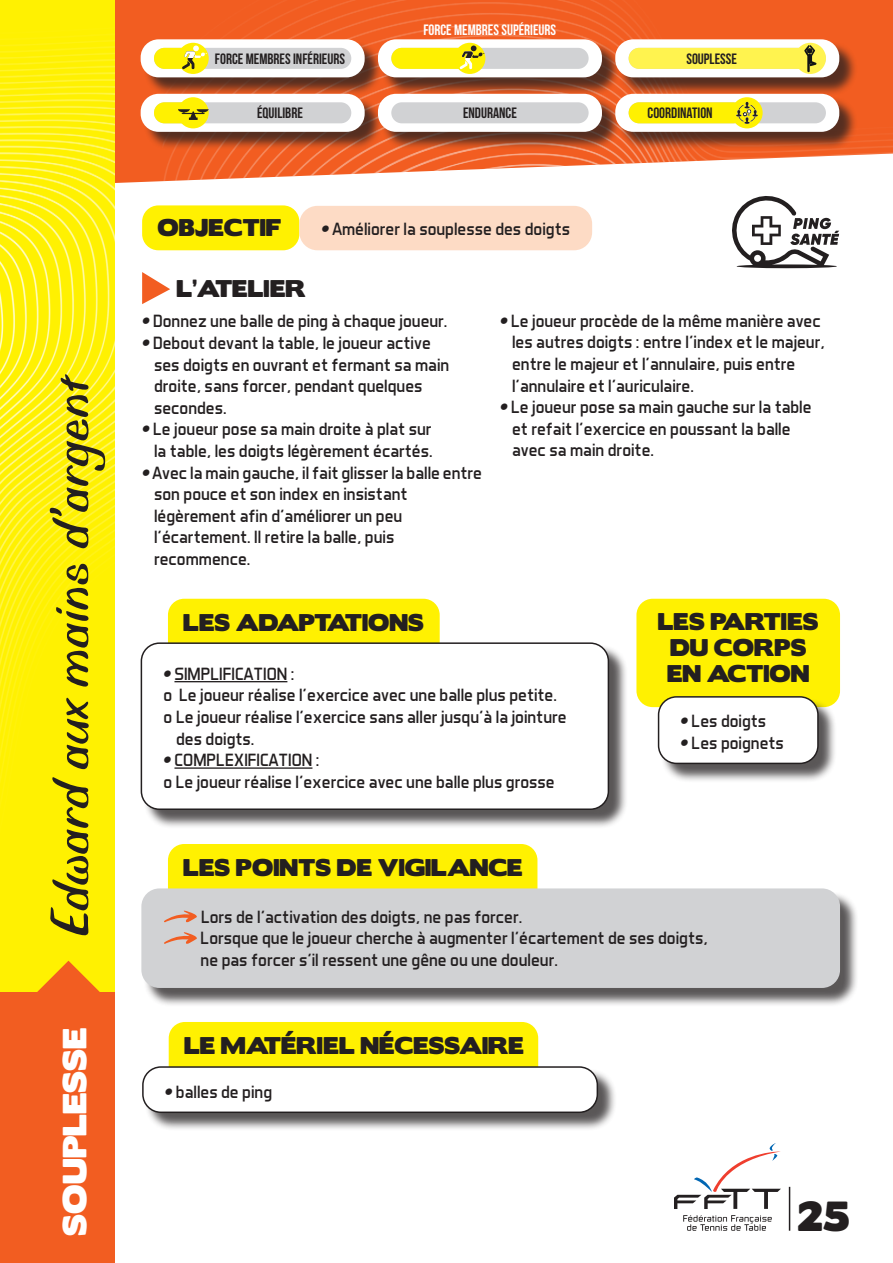
<style>
.page{position:relative;width:893px;height:1263px;background:#fff}
.page>*{position:absolute;margin:0;border:0;box-sizing:border-box;transform-origin:0 0}
.t1{font:57px "Biffo MT Std";color:#231f20}
.t2{font:37.5px "Boris Black Bloxx";color:#231f20}
.t3{font:30px "Boris Black Bloxx";color:#fff}
.t4{font:21.6px/26px "Boris Black Bloxx";color:#231f20;text-align:center}
.t5{font:18px/21.6px "Aero Matics";color:#231f20}
.t6{font:15px "Bebas Neue";color:#231f20}
.t7{font:15px "Bebas Neue";color:#fff}
.s1{font-family:"Gilroy";font-weight:800;font-style:italic}
</style>
<div class="page">
<svg style="left:114px;top:0;width:52px;height:187px;background:#f26729"></svg>
<img style="left:163px;top:0;width:730px;height:181px">
<img style="left:0;top:0;width:114px;height:993px">
<svg style="left:732px;top:196px;width:107px;height:72px"></svg>
<div style="left:142px;top:205px;width:157px;height:45px;background:#fff101;border-radius:16px"></div>
<div style="left:168px;top:599px;width:272px;height:89px;background:#fff101;border-radius:16px"></div>
<div style="left:299px;top:206px;width:293px;height:44px;background:#fddbc5;border-radius:18px"></div>
<div style="left:143px;top:645px;width:485px;height:184px;background:#231f20;opacity:.75"></div>
<div style="left:141px;top:643px;width:467px;height:166px;background:#fff;border-radius:18px"></div>
<div style="left:141px;top:642px;width:468px;height:168px;border:2px solid #231f20;border-radius:18px"></div>
<svg style="left:142px;top:272px;width:28px;height:32px"></svg>
<hr style="left:174px;top:681px;width:113px;height:1px;background:#231f20">
<hr style="left:174px;top:767px;width:138px;height:2px;background:#231f20">
<div style="left:168px;top:844px;width:369px;height:90px;background:#fff101;border-radius:16px"></div>
<div style="left:169px;top:1022px;width:369px;height:90px;background:#fff101;border-radius:16px"></div>
<div style="left:0;top:993px;width:115px;height:270px;background:#f25d21"></div>
<svg style="left:23px;top:961px;width:91px;height:32px;background:#faba0c"></svg>
<div style="left:636px;top:599px;width:204px;height:108px;background:#fff101;border-radius:16px"></div>
<div style="left:144px;top:1068px;width:472px;height:64px;background:#231f20;opacity:.75"></div>
<div style="left:143px;top:1067px;width:454px;height:45px;background:#fff;border-radius:18px"></div>
<div style="left:142px;top:1066px;width:456px;height:47px;border:2px solid #231f20;border-radius:18px"></div>
<div style="left:144px;top:891px;width:715px;height:116px;background:#231f20;opacity:.75"></div>
<div style="left:141px;top:888px;width:699px;height:100px;background:#d1d2d4;border-radius:18px"></div>
<svg style="left:164px;top:910px;width:33px;height:13px"></svg>
<svg style="left:164px;top:932px;width:33px;height:12px"></svg>
<div style="left:660px;top:698px;width:177px;height:85px;background:#231f20;opacity:.75"></div>
<div style="left:659px;top:697px;width:159px;height:66px;background:#fff;border-radius:18px"></div>
<div style="left:658px;top:696px;width:161px;height:68px;border:2px solid #231f20;border-radius:18px"></div>
<div style="left:143px;top:42px;width:240px;height:54px;background:#231f20;opacity:.75"></div>
<div style="left:141px;top:39px;width:224px;height:38px;background:#fff;border-radius:18px"></div>
<div style="left:143px;top:96px;width:240px;height:55px;background:#231f20;opacity:.75"></div>
<div style="left:141px;top:94px;width:224px;height:38px;background:#fff;border-radius:18px"></div>
<div style="left:380px;top:42px;width:240px;height:54px;background:#231f20;opacity:.75"></div>
<div style="left:378px;top:39px;width:224px;height:38px;background:#fff;border-radius:18px"></div>
<div style="left:380px;top:96px;width:240px;height:55px;background:#231f20;opacity:.75"></div>
<div style="left:378px;top:94px;width:224px;height:38px;background:#fff;border-radius:18px"></div>
<div style="left:617px;top:42px;width:241px;height:54px;background:#231f20;opacity:.75"></div>
<div style="left:615px;top:39px;width:224px;height:38px;background:#fff;border-radius:18px"></div>
<div style="left:617px;top:96px;width:241px;height:55px;background:#231f20;opacity:.75"></div>
<div style="left:615px;top:94px;width:224px;height:38px;background:#fff;border-radius:18px"></div>
<div style="left:154px;top:48px;width:197px;height:21px;background:#d1d2d4;border-radius:11px"></div>
<div style="left:154px;top:102px;width:197px;height:21px;background:#d1d2d4;border-radius:11px"></div>
<div style="left:391px;top:48px;width:198px;height:21px;background:#d1d2d4;border-radius:11px"></div>
<div style="left:391px;top:102px;width:198px;height:21px;background:#d1d2d4;border-radius:11px"></div>
<div style="left:629px;top:102px;width:197px;height:21px;background:#d1d2d4;border-radius:11px"></div>
<div style="left:154px;top:48px;width:39px;height:21px;background:#fff101;border-radius:11px"></div>
<div style="left:154px;top:102px;width:39px;height:21px;background:#fff101;border-radius:11px"></div>
<div style="left:391px;top:48px;width:79px;height:21px;background:#fff101;border-radius:11px"></div>
<div style="left:629px;top:102px;width:114px;height:21px;background:#fff101;border-radius:11px"></div>
<div style="left:178px;top:43px;width:31px;height:31px;background:#fff101;border-radius:50%"></div>
<div style="left:178px;top:97px;width:31px;height:31px;background:#fff101;border-radius:50%"></div>
<div style="left:731px;top:97px;width:32px;height:31px;background:#fff101;border-radius:50%"></div>
<div style="left:454px;top:43px;width:31px;height:31px;background:#fff101;border-radius:50%"></div>
<div style="left:629px;top:48px;width:183px;height:21px;background:#fff34f;border-radius:11px"></div>
<svg style="left:182px;top:46px;width:25px;height:24px"></svg>
<svg style="left:178px;top:109px;width:31px;height:11px"></svg>
<svg style="left:736px;top:102px;width:22px;height:22px"></svg>
<svg style="left:459px;top:46px;width:25px;height:24px"></svg>
<div style="left:795px;top:43px;width:31px;height:31px;background:#fff34f;border-radius:50%"></div>
<svg style="left:804px;top:45px;width:12px;height:27px"></svg>
<svg style="left:674px;top:1143px;width:107px;height:66px"></svg>
<svg style="left:683px;top:1215px;width:89px;height:16px"></svg>
<hr style="left:789px;top:1187px;width:1px;height:44px;background:#231f20">
<svg style="left:0;top:0;width:21px;height:467px;background:#fff21a"></svg>
<p class="t6" style="left:215px;top:51px;width:132px">FORCE MEMBRES INFÉRIEURS</p>
<p class="t7" style="left:423px;top:22px;width:134px">FORCE MEMBRES SUPÉRIEURS</p>
<p class="t6" style="left:257px;top:105px;width:47px">ÉQUILIBRE</p>
<p class="t6" style="left:463px;top:105px;width:55px">ENDURANCE</p>
<p class="t6" style="left:686px;top:51px;width:52px">SOUPLESSE</p>
<p class="t6" style="left:648px;top:105px;width:67px">COORDINATION</p>
<p class="t1" style="left:36px;top:937px;width:564px;rotate:-90deg">Edward aux mains d’argent</p>
<p class="t3" style="left:52px;top:1235px;width:210px;rotate:-90deg">SOUPLESSE</p>
<p class="t4" style="left:157px;top:216px;width:126px">OBJECTIF</p>
<p class="t5" style="left:321px;top:218px;width:250px"><span class="s1">•</span> Améliorer la souplesse des doigts</p>
<p class="t4" style="left:177px;top:276px;width:131px">L’ATELIER</p>
<p class="t5" style="left:142px;top:310px;width:307px"><span class="s1">•</span> Donnez une balle de ping à chaque joueur.</p>
<p class="t5" style="left:154px;top:332px;width:297px;text-indent:-12px"><span class="s1">•</span> Debout devant la table, le joueur active ses doigts en ouvrant et fermant sa main droite, sans forcer, pendant quelques secondes.</p>
<p class="t5" style="left:142px;top:418px;width:292px;text-align:right"><span class="s1">•</span> Le joueur pose sa main droite à plat sur la table, les doigts légèrement écartés.</p>
<p class="t5" style="left:154px;top:461px;width:329px;text-indent:-12px"><span class="s1">•</span> Avec la main gauche, il fait glisser la balle entre son pouce et son index en insistant légèrement afin d’améliorer un peu l’écartement. Il retire la balle, puis recommence.</p>
<p class="t5" style="left:512px;top:309px;width:314px;text-indent:-12px"><span class="s1">•</span> Le joueur procède de la même manière avec les autres doigts : entre l’index et le majeur, entre le majeur et l’annulaire, puis entre l’annulaire et l’auriculaire.</p>
<p class="t5" style="left:512px;top:396px;width:301px;text-indent:-12px"><span class="s1">•</span> Le joueur pose sa main gauche sur la table et refait l’exercice en poussant la balle avec sa main droite.</p>
<p class="t4" style="left:183px;top:610px;width:242px">LES ADAPTATIONS</p>
<p class="t5" style="left:163px;top:662px;width:133px"><span class="s1">•</span> SIMPLIFICATION :</p>
<p class="t5" style="left:163px;top:684px;width:395px">o Le joueur réalise l’exercice avec une balle plus petite.</p>
<p class="t5" style="left:163px;top:706px;width:405px">o Le joueur réalise l’exercice sans aller jusqu’à la jointure</p>
<p class="t5" style="left:176px;top:727px;width:80px">des doigts.</p>
<p class="t5" style="left:163px;top:749px;width:393px"><span class="s1">•</span> COMPLEXIFICATION :<br>o Le joueur réalise l’exercice avec une balle plus grosse</p>
<p class="t4" style="left:183px;top:856px;width:341px">LES POINTS DE VIGILANCE</p>
<p class="t4" style="left:658px;top:609px;width:162px">LES PARTIES<br>DU CORPS<br>EN ACTION</p>
<p class="t5" style="left:681px;top:710px;width:87px"><span class="s1">•</span> Les doigts</p>
<p class="t5" style="left:681px;top:732px;width:105px"><span class="s1">•</span> Les poignets</p>
<p class="t5" style="left:201px;top:905px;width:509px">Lors de l’activation des doigts, ne pas forcer.<br>Lorsque que le joueur cherche à augmenter l’écartement de ses doigts, ne pas forcer s’il ressent une gêne ou une douleur.</p>
<p class="t4" style="left:184px;top:1034px;width:341px">LE MATÉRIEL NÉCESSAIRE</p>
<p class="t5" style="left:165px;top:1080px;width:109px"><span class="s1">•</span> balles de ping</p>
<p class="t2" style="left:797px;top:1188px;width:54px">25</p>
</div>
